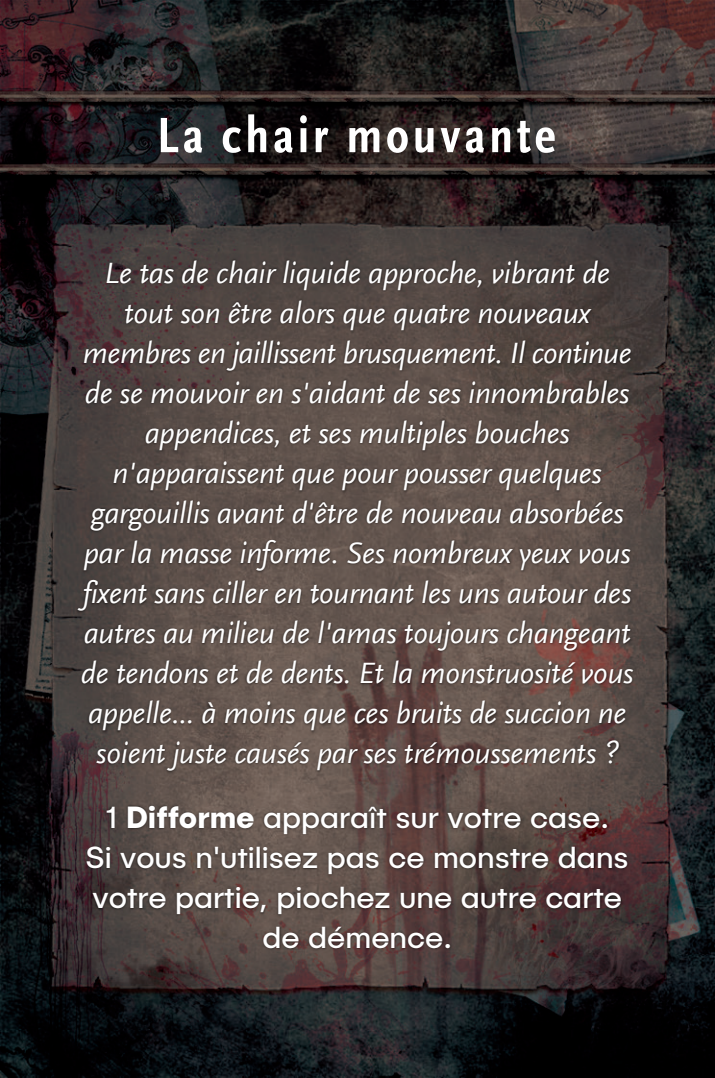
<style>
.page{position:relative;width:715px;height:1078px;background:#fff}
.page>*{position:absolute;margin:0;border:0;box-sizing:border-box;transform-origin:0 0}
.t1{font:700 condensed 52px "Scala Sans Offc Pro";letter-spacing:.075em;color:#fff}
.t2{font:italic 30.8px/40px "Scala Sans Offc Pro";letter-spacing:-.01em;color:#fff;text-align:center}
.t3{font:30.8px/40px "Publica Sans";color:#fff;text-align:center}
.s1{font-weight:700}
</style>
<div class="page">
<img style="left:0;top:0;width:714px;height:1077px">
<img style="left:73px;top:254px;width:565px;height:705px">
<h1 class="t1" style="left:157px;top:105px;width:400px">La chair mouvante</h1>
<p class="t2" style="left:81px;top:252px;width:554px">Le tas de chair liquide approche, vibrant de tout son être alors que quatre nouveaux membres en jaillissent brusquement. Il continue de se mouvoir en s'aidant de ses innombrables appendices, et ses multiples bouches n'apparaissent que pour pousser quelques gargouillis avant d'être de nouveau absorbées par la masse informe. Ses nombreux yeux vous fixent sans ciller en tournant les uns autour des autres au milieu de l'amas toujours changeant de tendons et de dents. Et la monstruosité vous appelle... à moins que ces bruits de succion ne soient juste causés par ses trémoussements ?</p>
<p class="t3" style="left:86px;top:795px;width:544px">1 <span class="s1">Difforme</span> apparaît sur votre case.<br>Si vous n'utilisez pas ce monstre dans votre partie, piochez une autre carte de démence.</p>
</div>
